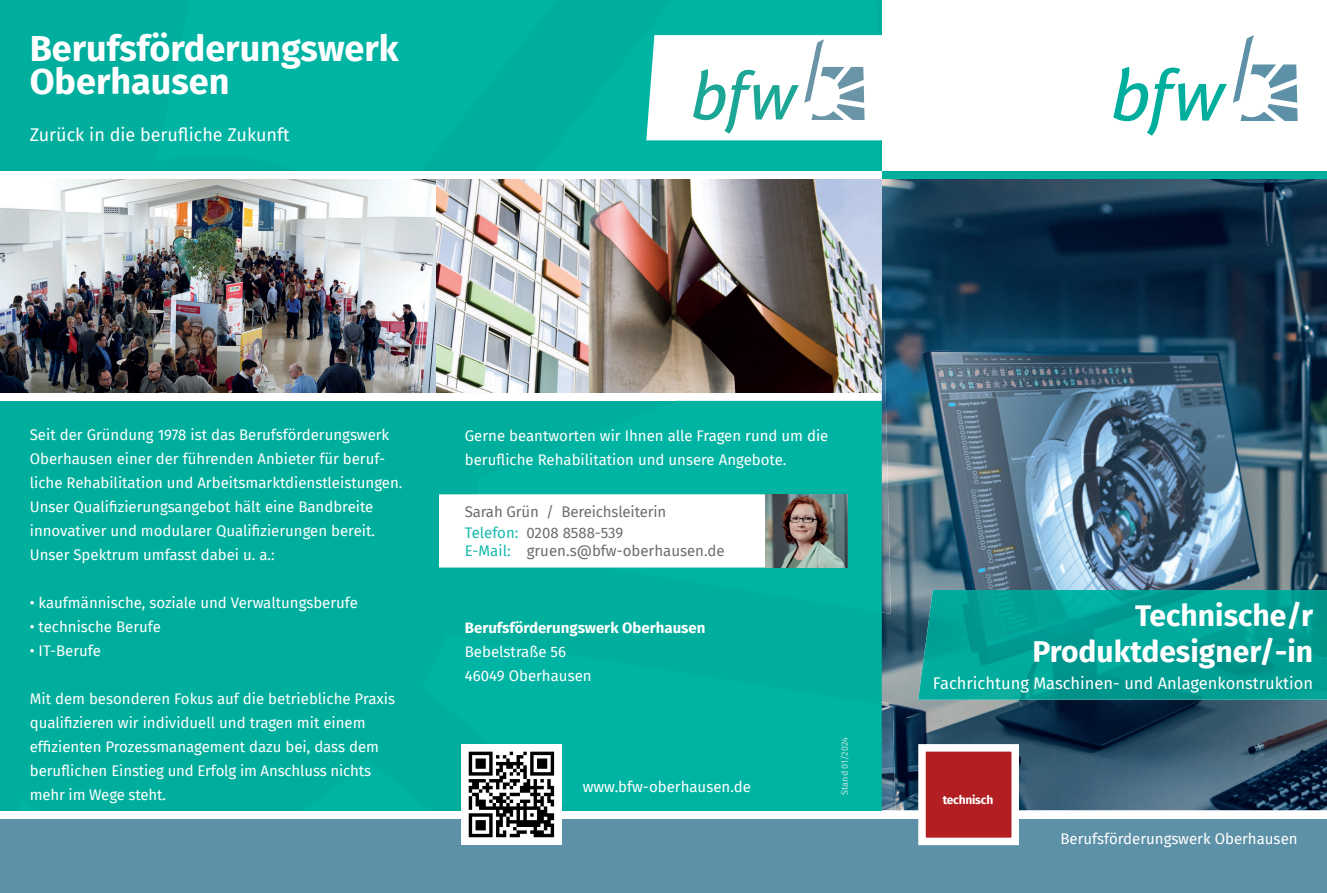
<style>
.page{position:relative;width:1327px;height:893px;background:#fff}
.page>*{position:absolute;margin:0;border:0;box-sizing:border-box;transform-origin:0 0}
.t1{font:700 36px/33px "Fira Sans";color:#fff}
.t2{font:700 30px/36px "Fira Sans";color:#fff;text-align:right}
.t3{font:18px "Fira Sans";color:#fff}
.t4{font:16.5px "Fira Sans";color:#fff}
.t5{font:15px/24px "Fira Sans";color:#fff}
.t6{font:15px/21px "Fira Sans";letter-spacing:-.005em;color:#6c6d70}
.t7{font:700 15px "Fira Sans";color:#fff}
.t8{font:700 12px "Fira Sans";letter-spacing:-.02em;color:#fff}
.t9{font:9px "Fira Sans";letter-spacing:-.005em;color:#c0e4df}
.s1{color:#15baac}
</style>
<div class="page">
<div style="left:437px;top:0;width:445px;height:893px;background:#00b4a4"></div>
<div style="left:0;top:0;width:437px;height:893px;background:#00ae9d"></div>
<div style="left:0;top:393px;width:1327px;height:8px;background:#fff"></div>
<img style="left:882px;top:179px;width:445px;height:631px">
<svg style="left:472px;top:401px;width:410px;height:211px"></svg>
<svg style="left:677px;top:393px;width:205px;height:8px"></svg>
<svg style="left:882px;top:705px;width:15px;height:106px"></svg>
<svg style="left:561px;top:635px;width:321px;height:177px"></svg>
<svg style="left:2px;top:811px;width:435px;height:1px"></svg>
<img style="left:882px;top:223px;width:13px;height:587px">
<img style="left:0;top:179px;width:882px;height:214px">
<div style="left:0;top:819px;width:1327px;height:74px;background:#5d91a7"></div>
<img style="left:918px;top:590px;width:409px;height:110px">
<div style="left:0;top:171px;width:1327px;height:8px;background:#fff"></div>
<svg style="left:1113px;top:35px;width:184px;height:101px"></svg>
<div style="left:0;top:812px;width:1327px;height:7px;background:#fff"></div>
<div style="left:918px;top:744px;width:101px;height:101px;background:#b21e22;border:8px solid #fff"></div>
<div style="left:461px;top:744px;width:100px;height:101px;background:#fff"></div>
<svg style="left:437px;top:752px;width:117px;height:86px"></svg>
<div style="left:439px;top:494px;width:326px;height:73px;background:#fff"></div>
<div style="left:882px;top:171px;width:445px;height:8px;background:#00ae9d"></div>
<svg style="left:646px;top:35px;width:236px;height:105px;background:#dff0ef"></svg>
<div style="left:840px;top:737px;width:9px;height:57px;background:#00b4a4"></div>
<img style="left:765px;top:494px;width:83px;height:73px">
<h1 class="t1" style="left:30px;top:30px;width:370px">Berufsförderungswerk<br>Oberhausen</h1>
<p class="t3" style="left:30px;top:121px;width:261px">Zurück in die berufliche Zukunft</p>
<p class="t5" style="left:30px;top:423px;width:374px">Seit der Gründung 1978 ist das Berufsförderungswerk Oberhausen einer der führenden Anbieter für beruf&shy;liche Rehabilitation und Arbeitsmarktdienstleistungen.<br>Unser Qualifizierungsangebot hält eine Bandbreite innovativer und modularer Qualifizierungen bereit.<br>Unser Spektrum umfasst dabei u. a.:</p>
<p class="t5" style="left:30px;top:591px;width:330px">• kaufmännische, soziale und Verwaltungsberufe</p>
<p class="t5" style="left:30px;top:615px;width:133px">• technische Berufe</p>
<p class="t5" style="left:30px;top:639px;width:73px">• IT-Berufe</p>
<p class="t5" style="left:30px;top:687px;width:367px">Mit dem besonderen Fokus auf die betriebliche Praxis qualifizieren wir individuell und tragen mit einem effizienten Prozessmanagement dazu bei, dass dem beruflichen Einstieg und Erfolg im Anschluss nichts mehr im Wege steht.</p>
<p class="t5" style="left:465px;top:423px;width:365px">Gerne beantworten wir Ihnen alle Fragen rund um die berufliche Rehabilitation und unsere Angebote.</p>
<p class="t6" style="left:465px;top:501px;width:203px">Sarah Grün / Bereichsleiterin<br><span class="s1">Telefon:</span> 0208 8588-539</p>
<p class="t6" style="left:465px;top:540px;width:261px"><span class="s1">E-Mail:</span> gruen.s@bfw-oberhausen.de</p>
<p class="t7" style="left:465px;top:615px;width:242px">Berufsförderungswerk Oberhausen</p>
<p class="t5" style="left:465px;top:639px;width:128px">Bebelstraße 56<br>46049 Oberhausen</p>
<p class="t5" style="left:583px;top:774px;width:170px">www.bfw-oberhausen.de</p>
<p class="t9" style="left:838px;top:795px;width:59px;rotate:-90deg">Stand 01/2024</p>
<h2 class="t2" style="left:1032px;top:596px;width:282px">Technische/r<br>Produktdesigner/-in</h2>
<p class="t4" style="left:933px;top:671px;width:382px">Fachrichtung Maschinen- und Anlagenkonstruktion</p>
<p class="t8" style="left:942px;top:789px;width:52px">technisch</p>
<p class="t5" style="left:1060px;top:827px;width:239px">Berufsförderungswerk Oberhausen</p>
</div>
